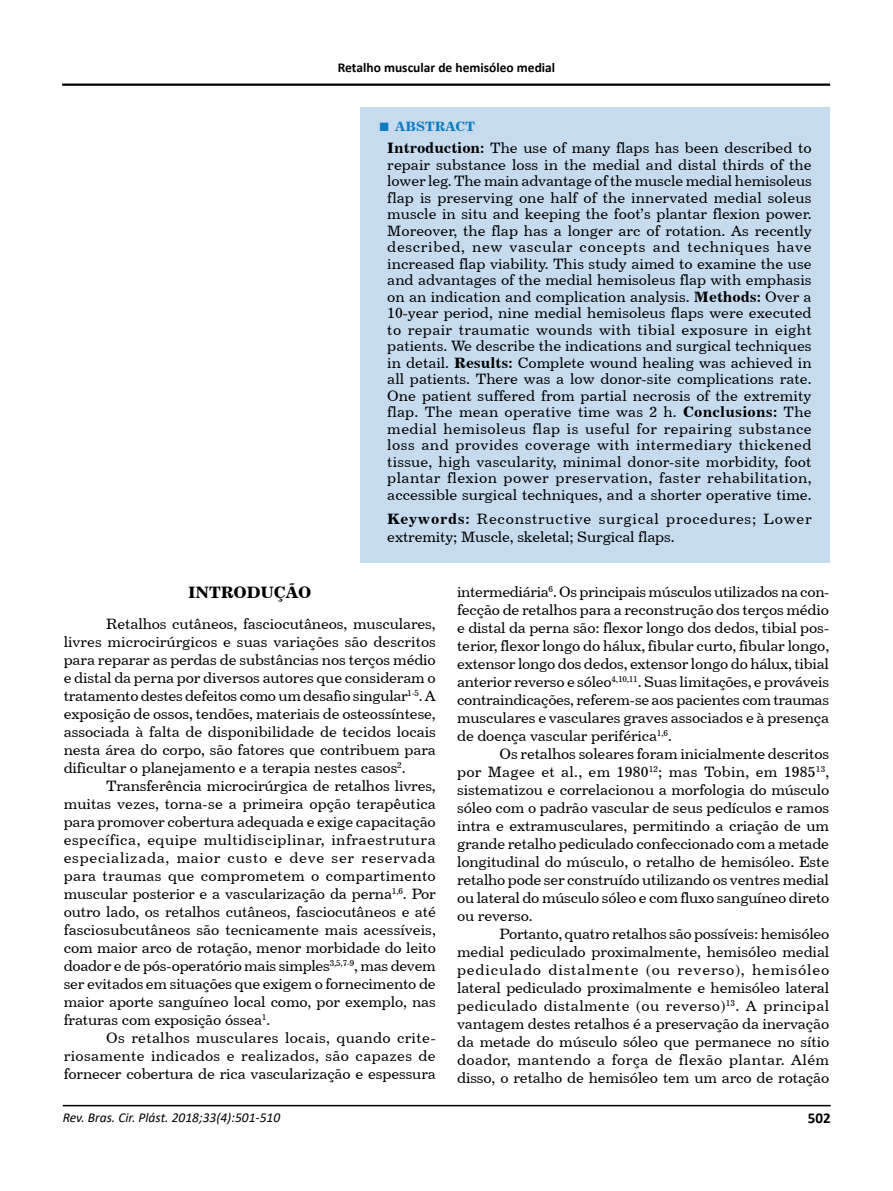
<style>
.page{position:relative;width:893px;height:1191px;background:#fff}
.page>*{position:absolute;margin:0;border:0;box-sizing:border-box;transform-origin:0 0}
.t1{font:16.5px "Century 731 BT Bold A";letter-spacing:-.01em;color:#000}
.t2{font:15px/18px "Century 731 BT Roman A";letter-spacing:-.01em;color:#000;text-align:justify}
.t3{font:15px/18px "Century 731 BT Roman A";letter-spacing:.05em;color:#000}
.t4{font:700 15px "Calibri";color:#000}
.t5{font:italic 13.5px "Calibri";color:#000}
.t6{font:700 13.5px "Calibri";color:#000}
.t7{font:13.5px "Century 731 BT Bold A";color:#0e7dc2}
.s1{font-family:"Times New Roman";font-weight:700;font-size:18px}
.s2{font-family:"Century 731 BT Bold A"}
</style>
<div class="page">
<hr style="left:63px;top:1104px;width:768px;height:2px;background:#000">
<hr style="left:62px;top:84px;width:768px;height:2px;background:#000">
<div style="left:360px;top:107px;width:470px;height:455px;background:#c7dbee"></div>
<p class="t6" style="left:338px;top:58px;width:219px">Retalho muscular de hemisóleo medial</p>
<p class="t7" style="left:379px;top:118px;width:98px"><span class="s1">■</span> ABSTRACT</p>
<p class="t2" style="left:387px;top:139px;width:426px;line-height:16.5px"><span class="s2">Introduction:</span> The use of many flaps has been described to repair substance loss in the medial and distal thirds of the lower leg. The main advantage of the muscle medial hemisoleus flap is preserving one half of the innervated medial soleus muscle in situ and keeping the foot’s plantar flexion power.<br>Moreover, the flap has a longer arc of rotation. As recently described, new vascular concepts and techniques have increased flap viability. This study aimed to examine the use and advantages of the medial hemisoleus flap with emphasis on an indication and complication analysis. <span class="s2">Methods:</span> Over a 10-year period, nine medial hemisoleus flaps were executed to repair traumatic wounds with tibial exposure in eight patients. We describe the indications and surgical techniques in detail. <span class="s2">Results:</span> Complete wound healing was achieved in all patients. There was a low donor-site complications rate.<br>One patient suffered from partial necrosis of the extremity flap. The mean operative time was 2 h. <span class="s2">Conclusions:</span> The medial hemisoleus flap is useful for repairing substance loss and provides coverage with intermediary thickened tissue, high vascularity, minimal donor-site morbidity, foot plantar flexion power preservation, faster rehabilitation, accessible surgical techniques, and a shorter operative time.</p>
<p class="t3" style="left:387px;top:509px;width:426px"><span class="s2">Keywords:</span> Reconstructive surgical procedures; Lower extremity; Muscle, skeletal; Surgical flaps.</p>
<p class="t1" style="left:188px;top:582px;width:125px">INTRODUÇÃO</p>
<p class="t2" style="left:64px;top:614px;width:374px;text-indent:43px">Retalhos cutâneos, fasciocutâneos, musculares, livres microcirúrgicos e suas variações são descritos para reparar as perdas de substâncias nos terços médio e distal da perna por diversos autores que consideram o tratamento destes defeitos como um desafio singular<sup>1-5</sup>. A exposição de ossos, tendões, materiais de osteossíntese, associada à falta de disponibilidade de tecidos locais nesta área do corpo, são fatores que contribuem para dificultar o planejamento e a terapia nestes casos<sup>2</sup>.</p>
<p class="t2" style="left:64px;top:776px;width:374px;text-indent:43px">Transferência microcirúrgica de retalhos livres, muitas vezes, torna-se a primeira opção terapêutica para promover cobertura adequada e exige capacitação específica, equipe multidisciplinar, infraestrutura especializada, maior custo e deve ser reservada para traumas que comprometem o compartimento muscular posterior e a vascularização da perna<sup>1,6</sup>. Por outro lado, os retalhos cutâneos, fasciocutâneos e até fasciosubcutâneos são tecnicamente mais acessíveis, com maior arco de rotação, menor morbidade do leito doador e de pós-operatório mais simples<sup>3,5,7-9</sup>, mas devem ser evitados em situações que exigem o fornecimento de maior aporte sanguíneo local como, por exemplo, nas fraturas com exposição óssea<sup>1</sup>.</p>
<p class="t2" style="left:64px;top:1028px;width:374px;text-indent:43px">Os retalhos musculares locais, quando crite&shy;riosamente indicados e realizados, são capazes de fornecer cobertura de rica vascularização e espessura</p>
<p class="t2" style="left:457px;top:582px;width:374px">intermediária<sup>6</sup>. Os principais músculos utilizados na con&shy;fecção de retalhos para a reconstrução dos terços médio e distal da perna são: flexor longo dos dedos, tibial pos&shy;terior, flexor longo do hálux, fibular curto, fibular longo, extensor longo dos dedos, extensor longo do hálux, tibial anterior reverso e sóleo<sup>4,10,11</sup>. Suas limitações, e prováveis contraindicações, referem-se aos pacientes com traumas musculares e vasculares graves associados e à presença de doença vascular periférica<sup>1,6</sup>.</p>
<p class="t2" style="left:457px;top:744px;width:374px;text-indent:43px">Os retalhos soleares foram inicialmente descritos por Magee et al., em 1980<sup>12</sup>; mas Tobin, em 1985<sup>13</sup>, sistematizou e correlacionou a morfologia do músculo sóleo com o padrão vascular de seus pedículos e ramos intra e extramusculares, permitindo a criação de um grande retalho pediculado confeccionado com a metade longitudinal do músculo, o retalho de hemisóleo. Este retalho pode ser construído utilizando os ventres medial ou lateral do músculo sóleo e com fluxo sanguíneo direto ou reverso.</p>
<p class="t2" style="left:457px;top:924px;width:374px;text-indent:43px">Portanto, quatro retalhos são possíveis: hemisóleo medial pediculado proximalmente, hemisóleo medial pediculado distalmente (ou reverso), hemisóleo lateral pediculado proximalmente e hemisóleo lateral pediculado distalmente (ou reverso)<sup>13</sup>. A principal vantagem destes retalhos é a preservação da inervação da metade do músculo sóleo que permanece no sítio doador, mantendo a força de flexão plantar. Além disso, o retalho de hemisóleo tem um arco de rotação</p>
<p class="t5" style="left:63px;top:1108px;width:219px">Rev. Bras. Cir. Plást. 2018;33(4):501-510</p>
<p class="t4" style="left:808px;top:1107px;width:24px">502</p>
</div>
